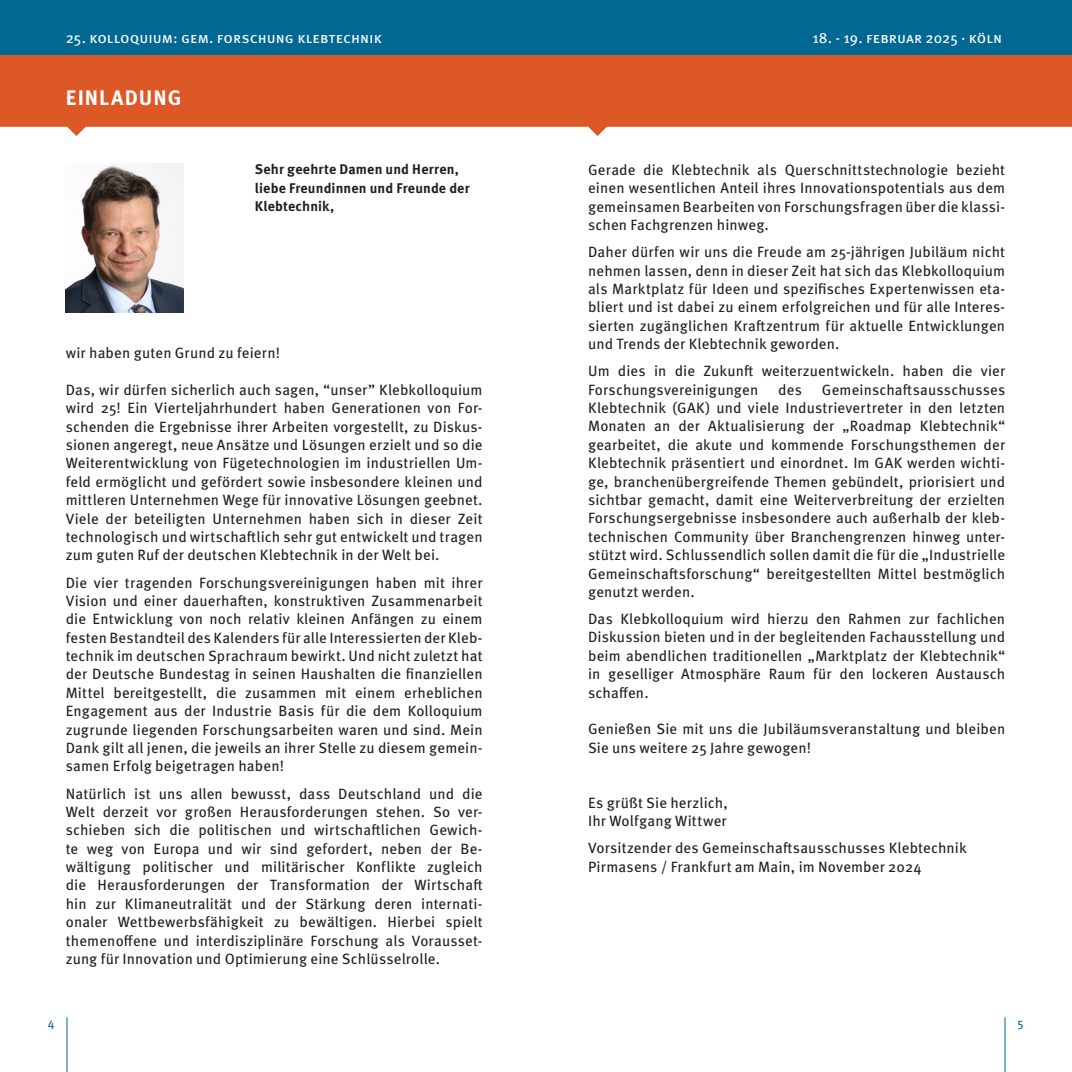
<style>
.page{position:relative;width:1072px;height:1072px;background:#fff}
.page>*{position:absolute;margin:0;border:0;box-sizing:border-box;transform-origin:0 0}
.Rubrik{font:700 21px "Meta Pro";letter-spacing:.05em;color:#fff}
.Rubrik-2{font:14.88px/18.4px "Meta Pro";letter-spacing:.005em;color:#231f20;text-align:justify}
.Rubrik-3{font:14.88px "Meta Pro";color:#fff}
.Rubrik-4{font:700 14px/18.4px "Meta Pro";letter-spacing:.01em;color:#231f20}
.t1{font:12.25px "Meta Pro";color:#006893}
</style>
<div class="page">
<svg style="left:536px;top:55px;width:535px;height:81px;background:#e06a3f"></svg>
<svg style="left:0;top:55px;width:536px;height:81px;background:#e06a3f"></svg>
<img style="left:66px;top:164px;width:117px;height:148px">
<div style="left:0;top:0;width:1071px;height:55px;background:#006893"></div>
<hr style="left:67px;top:1017px;width:1px;height:54px;background:#006893">
<hr style="left:1004px;top:1017px;width:1px;height:54px;background:#006893">
<p class="Rubrik-3" style="left:66px;top:27px;width:318px">25. kolloquium: gem. forschung klebtechnik</p>
<p class="Rubrik-3" style="left:812px;top:27px;width:191px">18. - 19. februar 2025 · köln</p>
<p class="Rubrik" style="left:66px;top:81px;width:117px">EINLADUNG</p>
<p class="Rubrik-4" style="left:255px;top:159px;width:206px">Sehr geehrte Damen und Herren,</p>
<p class="Rubrik-4" style="left:255px;top:178px;width:217px">liebe Freundinnen und Freunde der<br>Klebtechnik,</p>
<p class="Rubrik-2" style="left:66px;top:343px;width:216px">wir haben guten Grund zu feiern!</p>
<p class="Rubrik-2" style="left:66px;top:379px;width:418px">Das, wir dürfen sicherlich auch sagen, “unser” Klebkolloquium wird 25! Ein Vierteljahrhundert haben Generationen von For&shy;schenden die Ergebnisse ihrer Arbeiten vorgestellt, zu Diskus&shy;sionen angeregt, neue Ansätze und Lösungen erzielt und so die Weiterentwicklung von Fügetechnologien im industriellen Um&shy;feld ermöglicht und gefördert sowie insbesondere kleinen und mittleren Unternehmen Wege für innovative Lösungen geebnet.<br>Viele der beteiligten Unternehmen haben sich in dieser Zeit technologisch und wirtschaftlich sehr gut entwickelt und tragen zum guten Ruf der deutschen Klebtechnik in der Welt bei.</p>
<p class="Rubrik-2" style="left:66px;top:572px;width:418px">Die vier tragenden Forschungsvereinigungen haben mit ihrer Vision und einer dauerhaften, konstruktiven Zusammenarbeit die Entwicklung von noch relativ kleinen Anfängen zu einem festen Bestandteil des Kalenders für alle Interessierten der Kleb&shy;technik im deutschen Sprachraum bewirkt. Und nicht zuletzt hat der Deutsche Bundestag in seinen Haushalten die finanziellen Mittel bereitgestellt, die zusammen mit einem erheblichen Engagement aus der Industrie Basis für die dem Kolloquium zugrunde liegenden Forschungsarbeiten waren und sind. Mein Dank gilt all jenen, die jeweils an ihrer Stelle zu diesem gemein&shy;samen Erfolg beigetragen haben!</p>
<p class="Rubrik-2" style="left:66px;top:783px;width:418px">Natürlich ist uns allen bewusst, dass Deutschland und die Welt derzeit vor großen Herausforderungen stehen. So ver&shy;schieben sich die politischen und wirtschaftlichen Gewich&shy;te weg von Europa und wir sind gefordert, neben der Be&shy;wältigung politischer und militärischer Konflikte zugleich die Herausforderungen der Transformation der Wirtschaft hin zur Klimaneutralität und der Stärkung deren internati&shy;onaler Wettbewerbsfähigkeit zu bewältigen. Hierbei spielt themenoffene und interdisziplinäre Forschung als Vorausset&shy;zung für Innovation und Optimierung eine Schlüsselrolle.</p>
<p class="Rubrik-2" style="left:588px;top:160px;width:418px">Gerade die Klebtechnik als Querschnittstechnologie bezieht einen wesentlichen Anteil ihres Innovationspotentials aus dem gemeinsamen Bearbeiten von Forschungsfragen über die klassi&shy;schen Fachgrenzen hinweg.</p>
<p class="Rubrik-2" style="left:588px;top:242px;width:418px">Daher dürfen wir uns die Freude am 25-jährigen Jubiläum nicht nehmen lassen, denn in dieser Zeit hat sich das Klebkolloquium als Marktplatz für Ideen und spezifisches Expertenwissen eta&shy;bliert und ist dabei zu einem erfolgreichen und für alle Interes&shy;sierten zugänglichen Kraftzentrum für aktuelle Entwicklungen und Trends der Klebtechnik geworden.</p>
<p class="Rubrik-2" style="left:588px;top:361px;width:418px">Um dies in die Zukunft weiterzuentwickeln. haben die vier<br>Forschungsvereinigungen</p>
<p class="Rubrik-2" style="left:778px;top:379px;width:25px">des</p>
<p class="Rubrik-2" style="left:588px;top:379px;width:418px;text-indent:234px">Gemeinschaftsausschusses Klebtechnik (GAK) und viele Industrievertreter in den letzten Monaten an der Aktualisierung der „Roadmap Klebtechnik“ gearbeitet, die akute und kommende Forschungsthemen der Klebtechnik präsentiert und einordnet. Im GAK werden wichti&shy;ge, branchenübergreifende Themen gebündelt, priorisiert und sichtbar gemacht, damit eine Weiterverbreitung der erzielten Forschungsergebnisse insbesondere auch außerhalb der kleb&shy;technischen Community über Branchengrenzen hinweg unter&shy;stützt wird. Schlussendlich sollen damit die für die „Industrielle Gemeinschaftsforschung“ bereitgestellten Mittel bestmöglich genutzt werden.</p>
<p class="Rubrik-2" style="left:588px;top:608px;width:418px">Das Klebkolloquium wird hierzu den Rahmen zur fachlichen Diskussion bieten und in der begleitenden Fachausstellung und beim abendlichen traditionellen „Marktplatz der Klebtechnik“ in geselliger Atmosphäre Raum für den lockeren Austausch schaffen.</p>
<p class="Rubrik-2" style="left:588px;top:719px;width:418px">Genießen Sie mit uns die Jubiläumsveranstaltung und bleiben<br>Sie uns weitere 25 Jahre gewogen!</p>
<p class="Rubrik-2" style="left:588px;top:792px;width:141px">Es grüßt Sie herzlich,</p>
<p class="Rubrik-2" style="left:588px;top:811px;width:140px">Ihr Wolfgang Wittwer</p>
<p class="Rubrik-2" style="left:588px;top:838px;width:380px">Vorsitzender des Gemeinschaftsausschusses Klebtechnik</p>
<p class="Rubrik-2" style="left:588px;top:856px;width:335px">Pirmasens / Frankfurt am Main, im November 2024</p>
<p class="t1" style="left:48px;top:1013px;width:8px">4</p>
<p class="t1" style="left:1017px;top:1013px;width:8px">5</p>
</div>
